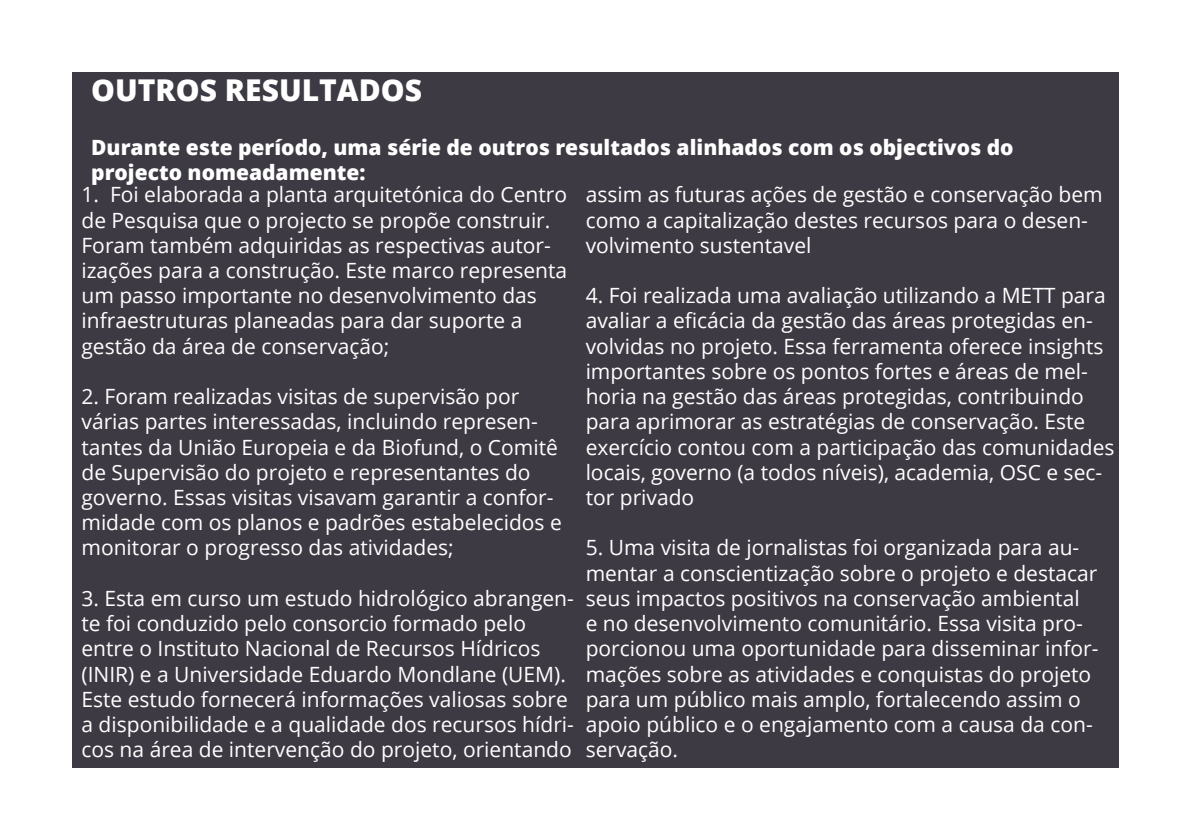
<style>
.page{position:relative;width:1191px;height:840px;background:#fff}
.page>*{position:absolute;margin:0;border:0;box-sizing:border-box;transform-origin:0 0}
.t1{font:800 30px "Open Sans";color:#fff}
.t2{font:21px/25.2px "Open Sans";color:#fff}
.t3{font:800 21px "Open Sans";color:#fff}
</style>
<div class="page">
<div style="left:72px;top:72px;width:1047px;height:695px;background:#3e3a44"></div>
<p class="t1" style="left:91px;top:67px;width:332px">OUTROS RESULTADOS</p>
<p class="t3" style="left:91px;top:131px;width:924px">Durante este período, uma série de outros resultados alinhados com os objectivos do</p>
<p class="t3" style="left:91px;top:157px;width:276px">projecto nomeadamente:</p>
<p class="t2" style="left:81px;top:181px;width:487px">1. Foi elaborada a planta arquitetónica do Centro de Pesquisa que o projecto se propõe construir.<br>Foram também adquiridas as respectivas autor&shy;izações para a construção. Este marco representa um passo importante no desenvolvimento das infraestruturas planeadas para dar suporte a gestão da área de conservação;</p>
<p class="t2" style="left:81px;top:383px;width:482px">2. Foram realizadas visitas de supervisão por várias partes interessadas, incluindo represen&shy;tantes da União Europeia e da Biofund, o Comitê de Supervisão do projeto e representantes do governo. Essas visitas visavam garantir a confor&shy;midade com os planos e padrões estabelecidos e monitorar o progresso das atividades;</p>
<p class="t2" style="left:81px;top:585px;width:494px">3. Esta em curso um estudo hidrológico abrangen&shy;te foi conduzido pelo consorcio formado pelo entre o Instituto Nacional de Recursos Hídricos (INIR) e a Universidade Eduardo Mondlane (UEM).<br>Este estudo fornecerá informações valiosas sobre a disponibilidade e a qualidade dos recursos hídri&shy;cos na área de intervenção do projeto, orientando</p>
<p class="t2" style="left:585px;top:181px;width:518px">assim as futuras ações de gestão e conservação bem como a capitalização destes recursos para o desen&shy;volvimento sustentavel</p>
<p class="t2" style="left:585px;top:282px;width:530px">4. Foi realizada uma avaliação utilizando a METT para avaliar a eficácia da gestão das áreas protegidas en&shy;volvidas no projeto. Essa ferramenta oferece insights importantes sobre os pontos fortes e áreas de mel&shy;horia na gestão das áreas protegidas, contribuindo para aprimorar as estratégias de conservação. Este exercício contou com a participação das comunidades locais, governo (a todos níveis), academia, OSC e sec&shy;tor privado</p>
<p class="t2" style="left:585px;top:534px;width:514px">5. Uma visita de jornalistas foi organizada para au&shy;mentar a conscientização sobre o projeto e destacar seus impactos positivos na conservação ambiental<br>e no desenvolvimento comunitário. Essa visita pro&shy;porcionou uma oportunidade para disseminar infor&shy;mações sobre as atividades e conquistas do projeto para um público mais amplo, fortalecendo assim o apoio público e o engajamento com a causa da con&shy;servação.</p>
</div>
